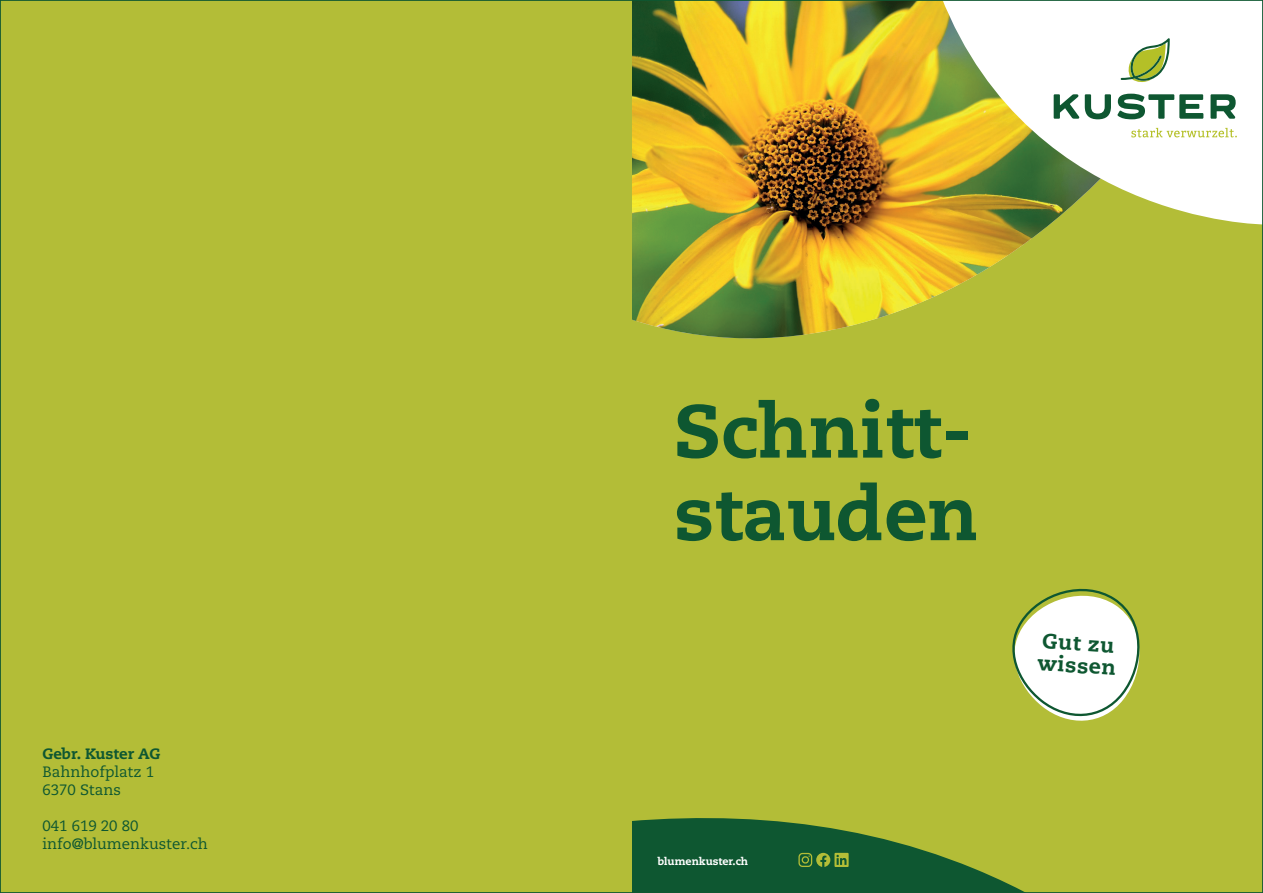
<style>
.page{position:relative;width:1263px;height:893px;background:#fff}
.page>*{position:absolute;margin:0;border:0;box-sizing:border-box;transform-origin:0 0}
.t1{font:800 75px/82.7px "Caecilia LT Pro 85";color:#0e5731}
.t2{font:800 21px/21.9px "Caecilia LT Pro 85";color:#0e5731}
.t3{font:15px/18px "Caecilia LT Pro 55 Roman";color:#0e5731}
.t4{font:800 15px "Caecilia LT Pro 85";color:#0e5731}
.t5{font:800 10.65px "Caecilia LT Pro 85";color:#fff}
</style>
<div class="page">
<div style="left:631px;top:0;width:632px;height:893px;background:#b3bd37"></div>
<img style="left:632px;top:2px;width:418px;height:337px">
<svg style="left:872px;top:2px;width:389px;height:222px;background:#dbd49f"></svg>
<svg style="left:1012px;top:588px;width:128px;height:133px"></svg>
<svg style="left:632px;top:818px;width:391px;height:73px;fill:#0e5731"></svg>
<svg style="left:1054px;top:94px;width:57px;height:25px"></svg>
<svg style="left:1117px;top:94px;width:86px;height:25px;background:#81a793"></svg>
<svg style="left:1210px;top:94px;width:26px;height:25px"></svg>
<svg style="left:1131px;top:128px;width:106px;height:9px"></svg>
<svg style="left:1121px;top:38px;width:49px;height:46px"></svg>
<svg style="left:798px;top:853px;width:51px;height:14px"></svg>
<div style="left:0;top:0;width:631px;height:893px;background:#b3bd37"></div>
<p class="t4" style="left:43px;top:743px;width:119px">Gebr. Kuster AG</p>
<p class="t3" style="left:43px;top:762px;width:113px">Bahnhofplatz 1<br>6370 Stans</p>
<p class="t3" style="left:43px;top:816px;width:167px">041 619 20 80 info@blumenkuster.ch</p>
<h1 class="t1" style="left:674px;top:388px;width:306px">Schnitt&shy;stauden</h1>
<h2 class="t2" style="left:1040px;top:629px;width:80px;rotate:4deg">Gut zu wissen</h2>
<p class="t5" style="left:658px;top:854px;width:92px">blumenkuster.ch</p>
</div>
